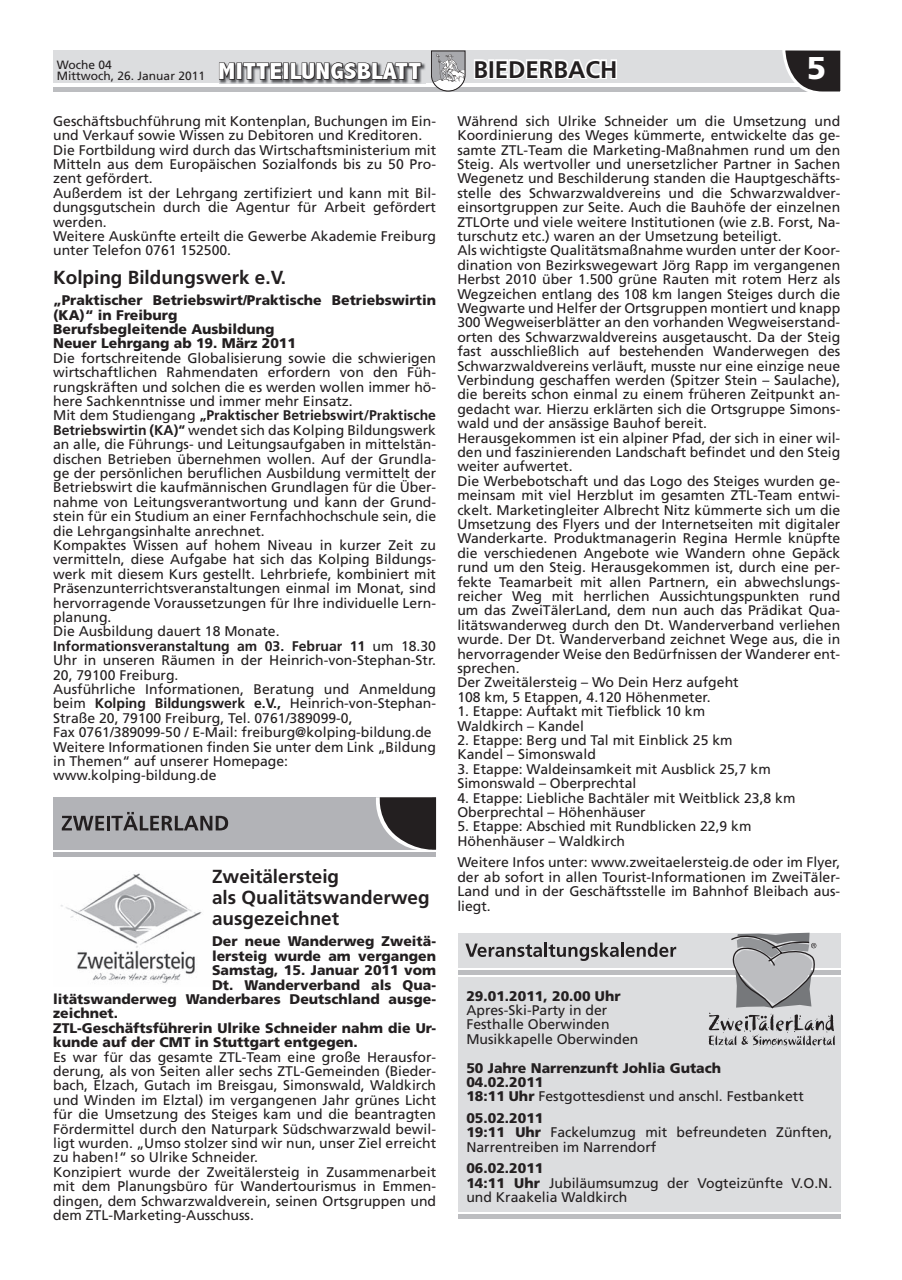
<style>
.page{position:relative;width:902px;height:1280px;background:#fff}
.page>*{position:absolute;margin:0;border:0;box-sizing:border-box;transform-origin:0 0}
.t1{font:900 31.5px "Frutiger";color:#fff}
.t2{font:700 24px "Frutiger";color:#231f20}
.t3{font:700 18.9px/21px "Frutiger";color:#231f20}
.t4{font:13.95px/14.4px "Frutiger";color:#231f20}
.t5{font:900 13.95px/14.4px "Frutiger";color:#231f20}
.t6{font:12px/10.5px "Frutiger";color:#231f20}
.s1{font-family:"Abadi";font-weight:800;font-stretch:condensed;font-size:23.25px;color:#fff}
.s2{font-weight:700}
.s3{font-weight:400}
.s4{font-weight:900}
</style>
<div class="page">
<div style="left:53px;top:797px;width:383px;height:52px;background:#b2b3b7"></div>
<hr style="left:53px;top:852px;width:383px;height:4px;background:#b2b3b7">
<svg style="left:62px;top:816px;width:42px;height:14px"></svg>
<hr style="left:107px;top:816px;width:3px;height:14px;background:#231f20">
<svg style="left:111px;top:812px;width:117px;height:18px"></svg>
<svg style="left:373px;top:797px;width:63px;height:53px"></svg>
<img style="left:60px;top:873px;width:142px;height:110px">
<hr style="left:53px;top:87px;width:787px;height:4px;background:#bcbdc0">
<div style="left:53px;top:51px;width:787px;height:32px;background:#dcdddf"></div>
<svg style="left:782px;top:50px;width:59px;height:42px;background:#4e4b4c"></svg>
<svg style="left:431px;top:51px;width:34px;height:40px"></svg>
<img style="left:219px;top:63px;width:206px;height:21px">
<svg style="left:219px;top:62px;width:16px;height:18px"></svg>
<div style="left:236px;top:63px;width:6px;height:17px;border:1px solid #231f20"></div>
<svg style="left:242px;top:62px;width:40px;height:18px"></svg>
<div style="left:283px;top:63px;width:6px;height:17px;border:1px solid #231f20"></div>
<svg style="left:290px;top:62px;width:132px;height:19px;background:#666567"></svg>
<svg style="left:472px;top:50px;width:146px;height:29px"></svg>
<div style="left:457px;top:934px;width:383px;height:34px;background:#dcdddf"></div>
<div style="left:457px;top:970px;width:383px;height:5px;background:#bcbdc0"></div>
<div style="left:457px;top:978px;width:383px;height:109px;background:#dcdddf"></div>
<svg style="left:465px;top:943px;width:77px;height:14px"></svg>
<hr style="left:544px;top:942px;width:3px;height:15px;background:#231f20">
<svg style="left:548px;top:942px;width:128px;height:19px"></svg>
<svg style="left:708px;top:933px;width:126px;height:114px"></svg>
<div style="left:457px;top:1047px;width:383px;height:164px;background:#dcdddf"></div>
<hr style="left:457px;top:1214px;width:383px;height:4px;background:#bcbdc0">
<p class="t6" style="left:57px;top:60px;width:366px">Woche 04<br>Mittwoch, 26. Januar 2011 <span class="s1">MITTEILUNGSBLATT</span></p>
<h2 class="t2" style="left:473px;top:55px;width:145px">BIEDERBACH</h2>
<h1 class="t1" style="left:806px;top:49px;width:21px">5</h1>
<p class="t4" style="left:53px;top:114px;width:384px">Geschäftsbuchführung mit Kontenplan, Buchungen im Ein&shy;und Verkauf sowie Wissen zu Debitoren und Kreditoren.<br>Die Fortbildung wird durch das Wirtschaftsministerium mit Mitteln aus dem Europäischen Sozialfonds bis zu 50 Pro&shy;zent gefördert.<br>Außerdem ist der Lehrgang zertifiziert und kann mit Bil&shy;dungsgutschein durch die Agentur für Arbeit gefördert werden.<br>Weitere Auskünfte erteilt die Gewerbe Akademie Freiburg unter Telefon 0761 152500.</p>
<h3 class="t3" style="left:53px;top:267px;width:234px">Kolping Bildungswerk e.V.</h3>
<p class="t5" style="left:53px;top:293px;width:384px">„Praktischer Betriebswirt/Praktische Betriebswirtin (KA)“ in Freiburg<br>Berufsbegleitende Ausbildung<br>Neuer Lehrgang ab 19. März 2011</p>
<p class="t4" style="left:53px;top:351px;width:384px">Die fortschreitende Globalisierung sowie die schwierigen wirtschaftlichen Rahmendaten erfordern von den Füh&shy;rungskräften und solchen die es werden wollen immer hö&shy;here Sachkenntnisse und immer mehr Einsatz.<br>Mit dem Studiengang <span class="s2">„Praktischer Betriebswirt/Praktische Betriebswirtin (KA)“</span> wendet sich das Kolping Bildungswerk an alle, die Führungs- und Leitungsaufgaben in mittelstän&shy;dischen Betrieben übernehmen wollen. Auf der Grundla&shy;ge der persönlichen beruflichen Ausbildung vermittelt der Betriebswirt die kaufmännischen Grundlagen für die Über&shy;nahme von Leitungsverantwortung und kann der Grund&shy;stein für ein Studium an einer Fernfachhochschule sein, die die Lehrgangsinhalte anrechnet.<br>Kompaktes Wissen auf hohem Niveau in kurzer Zeit zu vermitteln, diese Aufgabe hat sich das Kolping Bildungs&shy;werk mit diesem Kurs gestellt. Lehrbriefe, kombiniert mit Präsenzunterrichtsveranstaltungen einmal im Monat, sind hervorragende Voraussetzungen für Ihre individuelle Lern&shy;planung.<br>Die Ausbildung dauert 18 Monate.<br><span class="s2">Informationsveranstaltung am 03. Februar 11</span> um 18.30<br>Uhr in unseren Räumen in der Heinrich-von-Stephan-Str.<br>20, 79100 Freiburg.<br>Ausführliche Informationen, Beratung und Anmeldung beim <span class="s2">Kolping Bildungswerk e.V.,</span> Heinrich-von-Stephan-Straße 20, 79100 Freiburg, Tel. 0761/389099-0,<br>Fax 0761/389099-50 / E-Mail: freiburg@kolping-bildung.de Weitere Informationen finden Sie unter dem Link „Bildung in Themen“ auf unserer Homepage: www.kolping-bildung.de</p>
<h3 class="t3" style="left:212px;top:866px;width:219px">Zweitälersteig<br>als Qualitätswanderweg ausgezeichnet</h3>
<p class="t5" style="left:212px;top:934px;width:225px">Der neue Wanderweg Zweitä-</p>
<p class="t5" style="left:212px;top:948px;width:225px">lersteig wurde am vergangen</p>
<p class="t5" style="left:212px;top:963px;width:225px">Samstag, 15. Januar 2011 vom</p>
<p class="t5" style="left:212px;top:977px;width:225px">Dt. Wanderverband als Qua-</p>
<p class="t5" style="left:53px;top:992px;width:384px">litätswanderweg Wanderbares Deutschland ausge-</p>
<p class="t5" style="left:53px;top:1006px;width:66px">zeichnet.</p>
<p class="t5" style="left:53px;top:1020px;width:384px">ZTL-Geschäftsführerin Ulrike Schneider nahm die Ur-</p>
<p class="t5" style="left:53px;top:1035px;width:306px">kunde auf der CMT in Stuttgart entgegen.</p>
<p class="t4" style="left:53px;top:1049px;width:384px">Es war für das gesamte ZTL-Team eine große Herausfor&shy;derung, als von Seiten aller sechs ZTL-Gemeinden (Bieder&shy;bach, Elzach, Gutach im Breisgau, Simonswald, Waldkirch und Winden im Elztal) im vergangenen Jahr grünes Licht für die Umsetzung des Steiges kam und die beantragten Fördermittel durch den Naturpark Südschwarzwald bewil&shy;ligt wurden. „Umso stolzer sind wir nun, unser Ziel erreicht zu haben!“ so Ulrike Schneider.<br>Konzipiert wurde der Zweitälersteig in Zusammenarbeit mit dem Planungsbüro für Wandertourismus in Emmen&shy;dingen, dem Schwarzwaldverein, seinen Ortsgruppen und dem ZTL-Marketing-Ausschuss.</p>
<p class="t4" style="left:457px;top:114px;width:384px">Während sich Ulrike Schneider um die Umsetzung und Koordinierung des Weges kümmerte, entwickelte das ge&shy;samte ZTL-Team die Marketing-Maßnahmen rund um den Steig. Als wertvoller und unersetzlicher Partner in Sachen Wegenetz und Beschilderung standen die Hauptgeschäfts&shy;stelle des Schwarzwaldvereins und die Schwarzwaldver&shy;einsortgruppen zur Seite. Auch die Bauhöfe der einzelnen ZTLOrte und viele weitere Institutionen (wie z.B. Forst, Na&shy;turschutz etc.) waren an der Umsetzung beteiligt.<br>Als wichtigste Qualitätsmaßnahme wurden unter der Koor&shy;dination von Bezirkswegewart Jörg Rapp im vergangenen Herbst 2010 über 1.500 grüne Rauten mit rotem Herz als Wegzeichen entlang des 108 km langen Steiges durch die Wegwarte und Helfer der Ortsgruppen montiert und knapp 300 Wegweiserblätter an den vorhanden Wegweiserstand&shy;orten des Schwarzwaldvereins ausgetauscht. Da der Steig fast ausschließlich auf bestehenden Wanderwegen des Schwarzwaldvereins verläuft, musste nur eine einzige neue Verbindung geschaffen werden (Spitzer Stein – Saulache), die bereits schon einmal zu einem früheren Zeitpunkt an&shy;gedacht war. Hierzu erklärten sich die Ortsgruppe Simons&shy;wald und der ansässige Bauhof bereit.<br>Herausgekommen ist ein alpiner Pfad, der sich in einer wil&shy;den und faszinierenden Landschaft befindet und den Steig weiter aufwertet.<br>Die Werbebotschaft und das Logo des Steiges wurden ge&shy;meinsam mit viel Herzblut im gesamten ZTL-Team entwi&shy;ckelt. Marketingleiter Albrecht Nitz kümmerte sich um die Umsetzung des Flyers und der Internetseiten mit digitaler Wanderkarte. Produktmanagerin Regina Hermle knüpfte die verschiedenen Angebote wie Wandern ohne Gepäck rund um den Steig. Herausgekommen ist, durch eine per&shy;fekte Teamarbeit mit allen Partnern, ein abwechslungs&shy;reicher Weg mit herrlichen Aussichtungspunkten rund um das ZweiTälerLand, dem nun auch das Prädikat Qua&shy;litätswanderweg durch den Dt. Wanderverband verliehen wurde. Der Dt. Wanderverband zeichnet Wege aus, die in hervorragender Weise den Bedürfnissen der Wanderer ent&shy;sprechen.<br>Der Zweitälersteig – Wo Dein Herz aufgeht<br>108 km, 5 Etappen, 4.120 Höhenmeter.</p>
<p class="t4" style="left:457px;top:704px;width:249px">1. Etappe: Auftakt mit Tiefblick 10 km<br>Waldkirch – Kandel</p>
<p class="t4" style="left:457px;top:733px;width:277px">2. Etappe: Berg und Tal mit Einblick 25 km<br>Kandel – Simonswald</p>
<p class="t4" style="left:457px;top:762px;width:315px">3. Etappe: Waldeinsamkeit mit Ausblick 25,7 km<br>Simonswald – Oberprechtal</p>
<p class="t4" style="left:457px;top:790px;width:339px">4. Etappe: Liebliche Bachtäler mit Weitblick 23,8 km<br>Oberprechtal – Höhenhäuser</p>
<p class="t4" style="left:457px;top:819px;width:295px">5. Etappe: Abschied mit Rundblicken 22,9 km<br>Höhenhäuser – Waldkirch</p>
<p class="t4" style="left:457px;top:855px;width:384px;text-align:justify">Weitere Infos unter: www.zweitaelersteig.de oder im Flyer, der ab sofort in allen Tourist-Informationen im ZweiTäler-Land und in der Geschäftsstelle im Bahnhof Bleibach aus&shy;liegt.</p>
<p class="t5" style="left:466px;top:988px;width:156px">29.01.2011, 20.00 Uhr</p>
<p class="t4" style="left:466px;top:1003px;width:173px">Apres-Ski-Party in der<br>Festhalle Oberwinden<br>Musikkapelle Oberwinden</p>
<p class="t5" style="left:466px;top:1060px;width:339px">50 Jahre Narrenzunft Johlia Gutach<br>04.02.2011<br>18:11 Uhr <span class="s3">Festgottesdienst und anschl. Festbankett</span></p>
<p class="t4" style="left:466px;top:1111px;width:367px"><span class="s4">05.02.2011<br>19:11 Uhr</span> Fackelumzug mit befreundeten Zünften,<br>Narrentreiben im Narrendorf</p>
<p class="t4" style="left:466px;top:1161px;width:367px"><span class="s4">06.02.2011<br>14:11 Uhr</span> Jubiläumsumzug der Vogteizünfte V.O.N. und Kraakelia Waldkirch</p>
</div>
